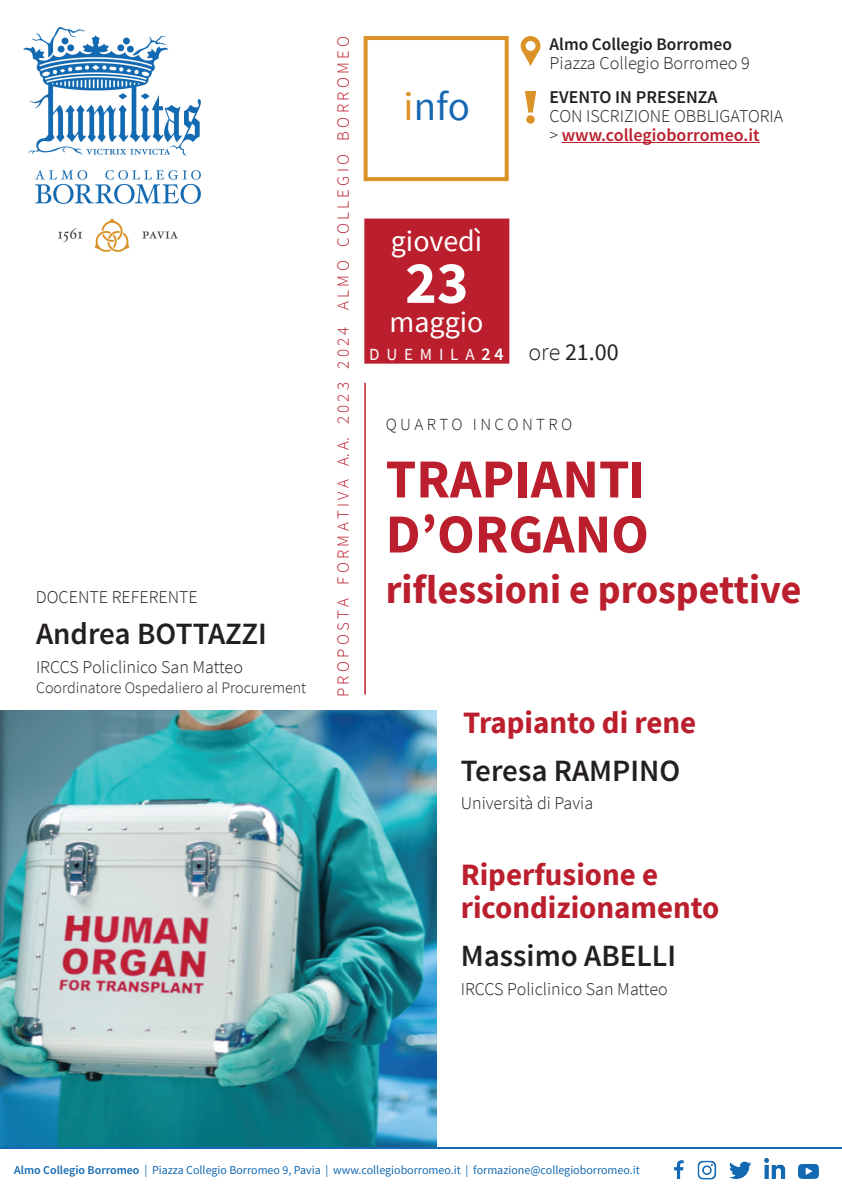
<style>
.page{position:relative;width:842px;height:1191px;background:#fff}
.page>*{position:absolute;margin:0;border:0;box-sizing:border-box;transform-origin:0 0}
.t1{font:700 60px "Source Sans Pro";color:#fff}
.t2{font:700 55px/55px "Source Sans Pro";color:#bb1f2d}
.t3{font:41px "Source Sans Pro";color:#1768b2}
.t4{font:700 40px "Source Sans Pro";color:#bb1f2d}
.t5{font:700 31px/32px "Source Sans Pro";color:#bb1f2d}
.t6{font:600 31px "Source Sans Pro";color:#231f20}
.t7{font:30px "Source Sans Pro";color:#fff}
.t8{font:24px "Source Sans Pro";color:#231f20}
.t9{font:300 18px/19px "Source Sans Pro";color:#231f20}
.t10{font:600 18px "Source Sans Pro";color:#231f20}
.t11{font:600 17.6px "Source Sans Pro";color:#231f20}
.t12{font:300 17px "Source Sans Pro";color:#bb1f2d}
.t13{font:300 17px "Source Sans Pro";color:#231f20}
.t14{font:17px "Source Sans Pro";color:#fff}
.t15{font:300 16px "Source Sans Pro";color:#231f20}
.t16{font:12px "Source Sans Pro";color:#146ab2}
.s1{color:#db9226}
.s2{font-weight:600;color:#bb1f2d}
.s3{font-weight:600;font-size:18px}
.s4{font-weight:300}
.s5{font-weight:600}
</style>
<div class="page">
<img style="left:0;top:710px;width:437px;height:436px">
<hr style="left:0;top:1146px;width:842px;height:2px;background:#136ab3">
<div style="left:364px;top:36px;width:145px;height:145px;background:#fff;border:4px solid #db9226"></div>
<div style="left:364px;top:218px;width:145px;height:146px;background:#bb1f2d;border:4px solid #bb1f2d"></div>
<img style="left:674px;top:1160px;width:10px;height:19px">
<img style="left:697px;top:1160px;width:20px;height:20px">
<img style="left:729px;top:1161px;width:22px;height:18px">
<img style="left:764px;top:1158px;width:22px;height:21px">
<img style="left:798px;top:1164px;width:21px;height:15px">
<img style="left:24px;top:28px;width:176px;height:223px">
<svg style="left:521px;top:36px;width:19px;height:20px"></svg>
<svg style="left:523px;top:52px;width:15px;height:14px"></svg>
<div style="left:526px;top:41px;width:9px;height:10px;background:#fff;border-radius:50%"></div>
<hr style="left:562px;top:142px;width:198px;height:1px;background:#bb1f2d">
<svg style="left:525px;top:91px;width:11px;height:21px"></svg>
<div style="left:526px;top:115px;width:9px;height:9px;background:#db9226;border-radius:50%"></div>
<hr style="left:364px;top:383px;width:2px;height:311px;background:#bb1f2d">
<p class="t9" style="left:36px;top:588px;width:163px">DOCENTE REFERENTE</p>
<h3 class="t6" style="left:36px;top:614px;width:232px">Andrea BOTTAZZI</h3>
<p class="t9" style="left:36px;top:657px;width:208px">IRCCS Policlinico San Matteo</p>
<p class="t15" style="left:36px;top:678px;width:272px">Coordinatore Ospedaliero al Procurement</p>
<p class="t12" style="left:333px;top:697px;width:663px;rotate:-90deg">P R O P O S T A F O R M A T I V A A. A. 2 0 2 3 2 0 2 4 A L M O C O L L E G I O B O R R O M E O</p>
<h3 class="t3" style="left:404px;top:80px;width:68px"><span class="s1">i</span>nfo</h3>
<p class="t11" style="left:550px;top:33px;width:184px">Almo Collegio Borromeo</p>
<p class="t9" style="left:550px;top:53px;width:202px">Piazza Collegio Borromeo 9</p>
<p class="t10" style="left:550px;top:85px;width:169px">EVENTO IN PRESENZA</p>
<p class="t9" style="left:550px;top:106px;width:235px">CON ISCRIZIONE OBBLIGATORIA &gt; <span class="s2">www.collegioborromeo.it</span></p>
<h3 class="t7" style="left:391px;top:222px;width:93px">giovedì</h3>
<h1 class="t1" style="left:405px;top:242px;width:65px">23</h1>
<h3 class="t7" style="left:390px;top:302px;width:95px">maggio</h3>
<p class="t14" style="left:369px;top:343px;width:136px">D U E M I L A <span class="s3">2 4</span></p>
<h3 class="t8" style="left:528px;top:337px;width:92px"><span class="s4">ore</span> 21.00</h3>
<p class="t13" style="left:386px;top:414px;width:188px">Q U A R T O I N C O N T R O</p>
<h2 class="t2" style="left:386px;top:451px;width:265px">TRAPIANTI<br>D’ORGANO</h2>
<h3 class="t4" style="left:386px;top:562px;width:417px">riflessioni e prospettive</h3>
<h3 class="t5" style="left:463px;top:706px;width:235px">Trapianto di rene</h3>
<h3 class="t6" style="left:461px;top:750px;width:221px">Teresa RAMPINO</h3>
<p class="t9" style="left:461px;top:794px;width:134px">Università di Pavia</p>
<h3 class="t5" style="left:461px;top:858px;width:260px">Riperfusione e ricondizionamento</h3>
<h3 class="t6" style="left:461px;top:936px;width:217px">Massimo ABELLI</h3>
<p class="t9" style="left:461px;top:979px;width:208px">IRCCS Policlinico San Matteo</p>
<p class="t16" style="left:14px;top:1162px;width:627px"><span class="s5">Almo Collegio Borromeo</span> | Piazza Collegio Borromeo 9, Pavia | www.collegioborromeo.it | formazione@collegioborromeo.it</p>
</div>
